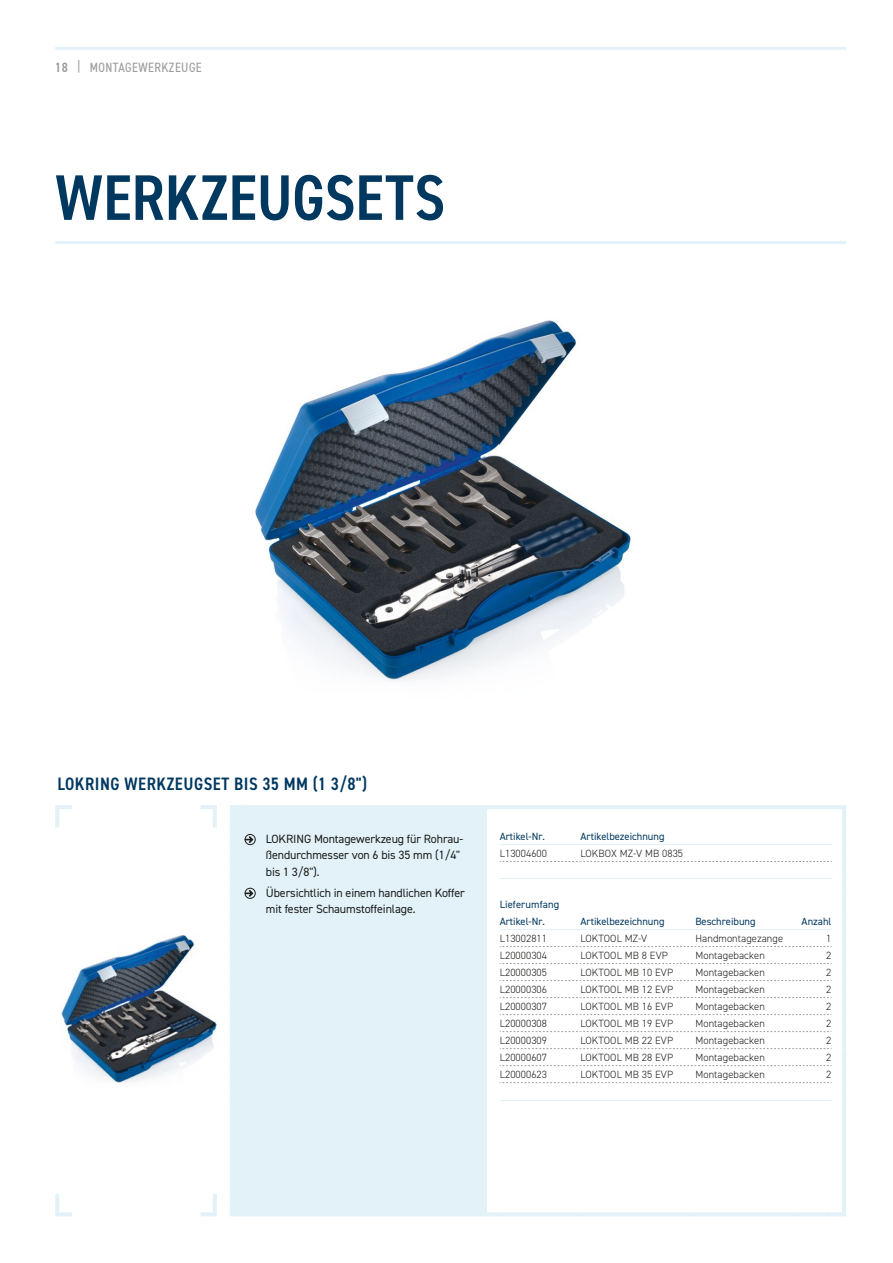
<style>
.page{position:relative;width:893px;height:1263px;background:#fff}
.page>*{position:absolute;margin:0;border:0;box-sizing:border-box;transform-origin:0 0}
.t1{font:600 condensed 64.5px "DIN2014";letter-spacing:-.005em;color:#003860}
.t2{font:600 condensed 18px "DIN2014";letter-spacing:.03em;color:#003860}
.t3{font:condensed 13.5px "DIN2014";letter-spacing:.03em;color:#9d9d9c}
.t4{font:12px/16.5px "DIN2014";letter-spacing:-.01em;color:#1d1d1b}
.t5{font:300 10.5px "DIN2014";letter-spacing:.01em;color:#1d1d1b}
.t6{font:10.5px/16.8px "DIN2014";color:#003860}
.s1{font-weight:600}
</style>
<div class="page">
<hr style="left:55px;top:47px;width:791px;height:3px;background:#e2f2f8">
<hr style="left:55px;top:241px;width:791px;height:3px;background:#e2f2f8">
<img style="left:61px;top:934px;width:156px;height:149px">
<img style="left:255px;top:320px;width:376px;height:361px">
<div style="left:234px;top:809px;width:253px;height:403px;background:#e2f2f8"></div>
<hr style="left:55px;top:809px;width:4px;height:18px;background:#e2f2f8">
<hr style="left:55px;top:805px;width:17px;height:4px;background:#e2f2f8">
<hr style="left:201px;top:805px;width:16px;height:4px;background:#e2f2f8">
<hr style="left:213px;top:809px;width:4px;height:18px;background:#e2f2f8">
<hr style="left:230px;top:809px;width:4px;height:18px;background:#e2f2f8">
<hr style="left:230px;top:805px;width:15px;height:4px;background:#e2f2f8">
<hr style="left:245px;top:805px;width:242px;height:4px;background:#e2f2f8">
<hr style="left:487px;top:805px;width:13px;height:4px;background:#e2f2f8">
<hr style="left:500px;top:805px;width:80px;height:4px;background:#e2f2f8">
<hr style="left:580px;top:805px;width:115px;height:4px;background:#e2f2f8">
<hr style="left:695px;top:805px;width:98px;height:4px;background:#e2f2f8">
<hr style="left:793px;top:805px;width:38px;height:4px;background:#e2f2f8">
<hr style="left:831px;top:805px;width:15px;height:4px;background:#e2f2f8">
<hr style="left:842px;top:809px;width:4px;height:18px;background:#e2f2f8">
<hr style="left:230px;top:827px;width:4px;height:17px;background:#e2f2f8">
<hr style="left:230px;top:844px;width:4px;height:17px;background:#e2f2f8">
<hr style="left:842px;top:827px;width:4px;height:17px;background:#e2f2f8">
<hr style="left:500px;top:844px;width:80px;height:1px;background:#e2f2f8">
<hr style="left:580px;top:844px;width:115px;height:1px;background:#e2f2f8">
<hr style="left:695px;top:844px;width:98px;height:1px;background:#e2f2f8">
<hr style="left:793px;top:844px;width:38px;height:1px;background:#e2f2f8">
<hr style="left:500px;top:929px;width:80px;height:1px;background:#e2f2f8">
<hr style="left:580px;top:929px;width:115px;height:1px;background:#e2f2f8">
<hr style="left:695px;top:929px;width:98px;height:1px;background:#e2f2f8">
<hr style="left:793px;top:929px;width:38px;height:1px;background:#e2f2f8">
<hr style="left:842px;top:844px;width:4px;height:17px;background:#e2f2f8">
<hr style="left:230px;top:861px;width:4px;height:17px;background:#e2f2f8">
<hr style="left:842px;top:861px;width:4px;height:17px;background:#e2f2f8">
<hr style="left:230px;top:878px;width:4px;height:17px;background:#e2f2f8">
<hr style="left:500px;top:878px;width:80px;height:1px;background:#e2f2f8">
<hr style="left:500px;top:1100px;width:80px;height:1px;background:#e2f2f8">
<hr style="left:580px;top:878px;width:115px;height:1px;background:#e2f2f8">
<hr style="left:580px;top:1100px;width:115px;height:1px;background:#e2f2f8">
<hr style="left:695px;top:1100px;width:98px;height:1px;background:#e2f2f8">
<hr style="left:793px;top:1100px;width:38px;height:1px;background:#e2f2f8">
<hr style="left:695px;top:878px;width:98px;height:1px;background:#e2f2f8">
<hr style="left:793px;top:878px;width:38px;height:1px;background:#e2f2f8">
<hr style="left:842px;top:878px;width:4px;height:17px;background:#e2f2f8">
<hr style="left:230px;top:895px;width:4px;height:17px;background:#e2f2f8">
<hr style="left:842px;top:895px;width:4px;height:17px;background:#e2f2f8">
<hr style="left:230px;top:912px;width:4px;height:17px;background:#e2f2f8">
<hr style="left:842px;top:912px;width:4px;height:17px;background:#e2f2f8">
<hr style="left:230px;top:929px;width:4px;height:17px;background:#e2f2f8">
<hr style="left:230px;top:946px;width:4px;height:17px;background:#e2f2f8">
<hr style="left:230px;top:963px;width:4px;height:17px;background:#e2f2f8">
<hr style="left:230px;top:980px;width:4px;height:17px;background:#e2f2f8">
<hr style="left:230px;top:997px;width:4px;height:17px;background:#e2f2f8">
<hr style="left:230px;top:1014px;width:4px;height:17px;background:#e2f2f8">
<hr style="left:230px;top:1031px;width:4px;height:17px;background:#e2f2f8">
<hr style="left:230px;top:1048px;width:4px;height:17px;background:#e2f2f8">
<hr style="left:230px;top:1065px;width:4px;height:17px;background:#e2f2f8">
<hr style="left:842px;top:929px;width:4px;height:17px;background:#e2f2f8">
<hr style="left:842px;top:946px;width:4px;height:17px;background:#e2f2f8">
<hr style="left:842px;top:963px;width:4px;height:17px;background:#e2f2f8">
<hr style="left:842px;top:980px;width:4px;height:17px;background:#e2f2f8">
<hr style="left:842px;top:997px;width:4px;height:17px;background:#e2f2f8">
<hr style="left:842px;top:1014px;width:4px;height:17px;background:#e2f2f8">
<hr style="left:842px;top:1031px;width:4px;height:17px;background:#e2f2f8">
<hr style="left:842px;top:1048px;width:4px;height:17px;background:#e2f2f8">
<hr style="left:842px;top:1065px;width:4px;height:17px;background:#e2f2f8">
<hr style="left:230px;top:1082px;width:4px;height:18px;background:#e2f2f8">
<hr style="left:230px;top:1100px;width:4px;height:94px;background:#e2f2f8">
<hr style="left:842px;top:1082px;width:4px;height:18px;background:#e2f2f8">
<hr style="left:842px;top:1100px;width:4px;height:94px;background:#e2f2f8">
<hr style="left:55px;top:1194px;width:4px;height:18px;background:#e2f2f8">
<hr style="left:55px;top:1212px;width:17px;height:4px;background:#e2f2f8">
<hr style="left:201px;top:1212px;width:16px;height:4px;background:#e2f2f8">
<hr style="left:213px;top:1194px;width:4px;height:18px;background:#e2f2f8">
<hr style="left:230px;top:1194px;width:4px;height:18px;background:#e2f2f8">
<hr style="left:230px;top:1212px;width:15px;height:4px;background:#e2f2f8">
<hr style="left:245px;top:1100px;width:242px;height:1px;background:#e2f2f8">
<hr style="left:245px;top:1194px;width:242px;height:1px;background:#e2f2f8">
<hr style="left:245px;top:1212px;width:242px;height:4px;background:#e2f2f8">
<hr style="left:487px;top:1212px;width:13px;height:4px;background:#e2f2f8">
<hr style="left:500px;top:1212px;width:80px;height:4px;background:#e2f2f8">
<hr style="left:580px;top:1212px;width:115px;height:4px;background:#e2f2f8">
<hr style="left:695px;top:1212px;width:98px;height:4px;background:#e2f2f8">
<hr style="left:793px;top:1212px;width:38px;height:4px;background:#e2f2f8">
<hr style="left:831px;top:1212px;width:15px;height:4px;background:#e2f2f8">
<hr style="left:842px;top:1194px;width:4px;height:18px;background:#e2f2f8">
<svg style="left:500px;top:1082px;width:331px;height:1px"></svg>
<svg style="left:500px;top:861px;width:331px;height:1px"></svg>
<svg style="left:500px;top:946px;width:331px;height:1px"></svg>
<svg style="left:500px;top:963px;width:331px;height:1px"></svg>
<svg style="left:500px;top:980px;width:331px;height:1px"></svg>
<svg style="left:500px;top:997px;width:331px;height:1px"></svg>
<svg style="left:500px;top:1014px;width:331px;height:1px"></svg>
<svg style="left:500px;top:1031px;width:331px;height:1px"></svg>
<svg style="left:500px;top:1048px;width:331px;height:1px"></svg>
<svg style="left:500px;top:1065px;width:331px;height:1px"></svg>
<div style="left:245px;top:834px;width:11px;height:11px;border:1px solid #1d1d1b;border-radius:50%"></div>
<svg style="left:245px;top:836px;width:8px;height:7px"></svg>
<div style="left:245px;top:888px;width:11px;height:11px;border:1px solid #1d1d1b;border-radius:50%"></div>
<svg style="left:234px;top:890px;width:19px;height:7px"></svg>
<p class="t3" style="left:55px;top:59px;width:148px"><span class="s1">18</span> | MONTAGEWERKZEUGE</p>
<h1 class="t1" style="left:55px;top:155px;width:391px">WERKZEUGSETS</h1>
<h2 class="t2" style="left:57px;top:771px;width:311px">LOKRING WERKZEUGSET BIS 35 MM (1 3/8")</h2>
<p class="t4" style="left:266px;top:830px;width:199px">LOKRING Montagewerkzeug für Rohrau&shy;ßendurchmesser von 6 bis 35 mm (1/4" bis 1 3/8").</p>
<p class="t4" style="left:266px;top:884px;width:201px">Übersichtlich in einem handlichen Koffer mit fester Schaumstoffeinlage.</p>
<p class="t6" style="left:500px;top:828px;width:47px">Artikel-Nr.</p>
<p class="t6" style="left:580px;top:828px;width:85px">Artikelbezeichnung</p>
<p class="t5" style="left:500px;top:847px;width:49px">L13004600</p>
<p class="t5" style="left:580px;top:847px;width:104px">LOKBOX MZ-V MB 0835</p>
<p class="t6" style="left:500px;top:896px;width:61px">Lieferumfang<br>Artikel-Nr.</p>
<p class="t6" style="left:580px;top:913px;width:85px">Artikelbezeichnung</p>
<p class="t6" style="left:695px;top:913px;width:62px">Beschreibung</p>
<p class="t6" style="left:802px;top:913px;width:31px">Anzahl</p>
<p class="t5" style="left:500px;top:932px;width:49px">L13002811</p>
<p class="t5" style="left:580px;top:932px;width:68px">LOKTOOL MZ-V</p>
<p class="t5" style="left:695px;top:932px;width:89px">Handmontagezange</p>
<p class="t5" style="left:826px;top:932px;width:7px">1</p>
<p class="t5" style="left:500px;top:949px;width:49px">L20000304</p>
<p class="t5" style="left:580px;top:949px;width:89px">LOKTOOL MB 8 EVP</p>
<p class="t5" style="left:695px;top:949px;width:71px">Montagebacken</p>
<p class="t5" style="left:826px;top:949px;width:7px">2</p>
<p class="t5" style="left:500px;top:966px;width:49px">L20000305</p>
<p class="t5" style="left:580px;top:966px;width:94px">LOKTOOL MB 10 EVP</p>
<p class="t5" style="left:695px;top:966px;width:71px">Montagebacken</p>
<p class="t5" style="left:826px;top:966px;width:7px">2</p>
<p class="t5" style="left:500px;top:983px;width:49px">L20000306</p>
<p class="t5" style="left:580px;top:983px;width:94px">LOKTOOL MB 12 EVP</p>
<p class="t5" style="left:695px;top:983px;width:71px">Montagebacken</p>
<p class="t5" style="left:826px;top:983px;width:7px">2</p>
<p class="t5" style="left:500px;top:1000px;width:49px">L20000307</p>
<p class="t5" style="left:580px;top:1000px;width:94px">LOKTOOL MB 16 EVP</p>
<p class="t5" style="left:695px;top:1000px;width:71px">Montagebacken</p>
<p class="t5" style="left:826px;top:1000px;width:7px">2</p>
<p class="t5" style="left:500px;top:1017px;width:49px">L20000308</p>
<p class="t5" style="left:580px;top:1017px;width:94px">LOKTOOL MB 19 EVP</p>
<p class="t5" style="left:695px;top:1017px;width:71px">Montagebacken</p>
<p class="t5" style="left:826px;top:1017px;width:7px">2</p>
<p class="t5" style="left:500px;top:1034px;width:49px">L20000309</p>
<p class="t5" style="left:580px;top:1034px;width:94px">LOKTOOL MB 22 EVP</p>
<p class="t5" style="left:695px;top:1034px;width:71px">Montagebacken</p>
<p class="t5" style="left:826px;top:1034px;width:7px">2</p>
<p class="t5" style="left:500px;top:1051px;width:49px">L20000607</p>
<p class="t5" style="left:580px;top:1051px;width:94px">LOKTOOL MB 28 EVP</p>
<p class="t5" style="left:695px;top:1051px;width:71px">Montagebacken</p>
<p class="t5" style="left:826px;top:1051px;width:7px">2</p>
<p class="t5" style="left:500px;top:1068px;width:49px">L20000623</p>
<p class="t5" style="left:580px;top:1068px;width:94px">LOKTOOL MB 35 EVP</p>
<p class="t5" style="left:695px;top:1068px;width:71px">Montagebacken</p>
<p class="t5" style="left:826px;top:1068px;width:7px">2</p>
</div>
